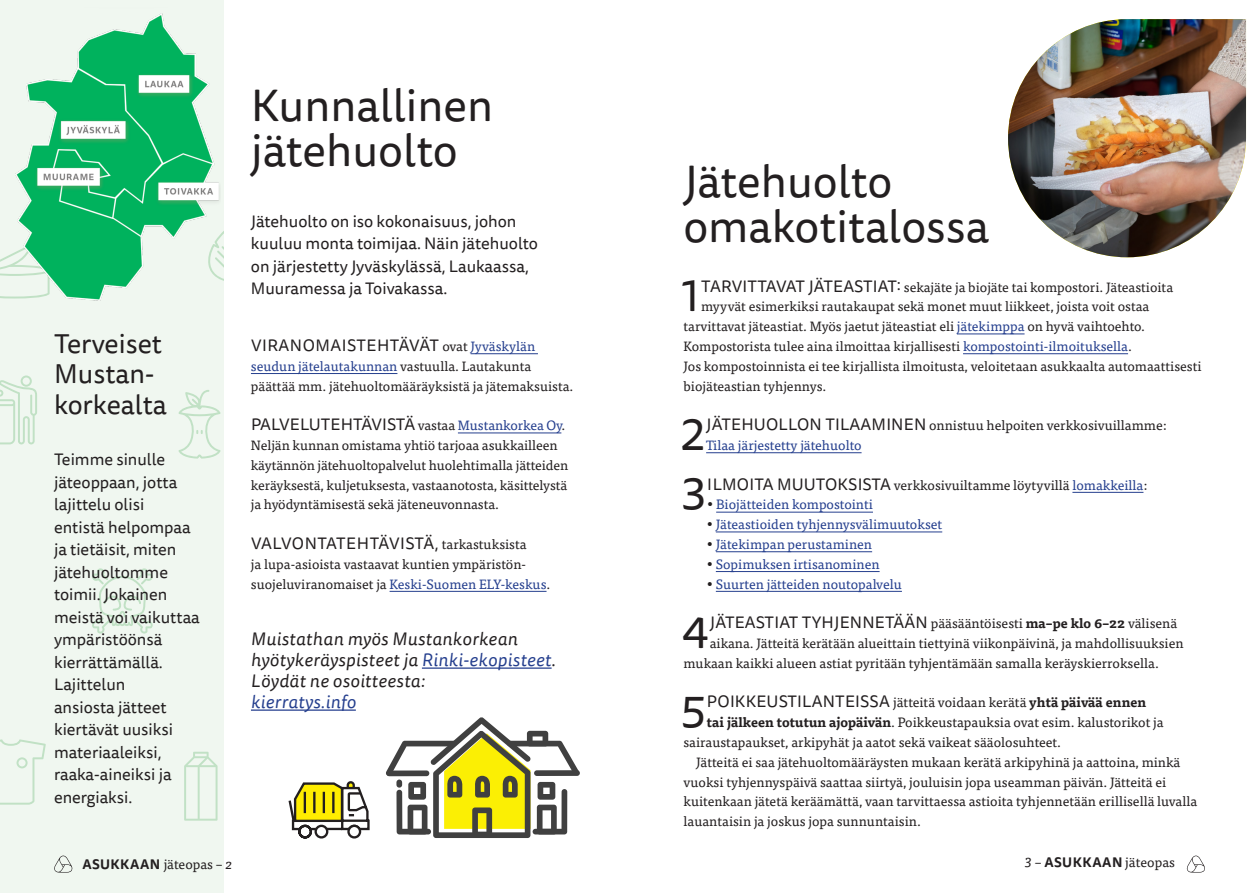
<style>
.page{position:relative;width:1259px;height:893px;background:#fff}
.page>*{position:absolute;margin:0;border:0;box-sizing:border-box;transform-origin:0 0}
.Otsikko{font:45px/45px "Tisa Sans Pro";color:#231f20}
.Leipäteksti{font:44.85px "Tisa Sans Pro";color:#231f20}
.Otsikko_2__taso{font:27px/30px "Tisa Sans Pro";color:#231f20}
.Sitaatti{font:italic 18px/21px "Tisa Sans Pro";letter-spacing:.025em;color:#231f20}
.Ingressi{font:16.5px/22.5px "Tisa Sans Pro";color:#231f20}
.Leipäteksti_uusi_kpl{font:16.5px "Tisa Sans Pro";letter-spacing:.005em;color:#231f20}
.Leipäteksti_uusi_kpl-2{font:16.5px "Tisa Sans Pro";letter-spacing:.03em;color:#231f20}
.Leipäteksti-2{font:13.5px/19.8px "Tisa Pro";color:#231f20}
.Leipäteksti_uusi_kpl-3{font:13.5px/19.8px "Tisa Pro";letter-spacing:-.005em;color:#231f20}
.Leipäteksti_sis{font:13.5px/19.8px "Tisa Pro";color:#231f20}
.Leipäteksti_sis-2{font:13.5px "Tisa Pro";color:#253f8e}
.s1{font-family:"Tisa Pro";font-size:13.5px}
.s2{font-family:"Tisa Pro";font-size:13.5px;color:#253f8e}
.s3{color:#253f8e}
.s4{font-family:"Tisa Sans Pro";font-weight:700}
.s5{font-style:italic}
.s6{font-family:"Tisa Sans Pro";font-size:16.5px}
.s7{color:#231f20}
.s8{font-weight:700}
</style>
<div class="page">
<div style="left:0;top:0;width:266px;height:893px;background:#f0f7f0"></div>
<svg style="left:184px;top:752px;width:33px;height:69px"></svg>
<svg style="left:178px;top:390px;width:42px;height:69px"></svg>
<svg style="left:0;top:375px;width:37px;height:69px"></svg>
<svg style="left:92px;top:568px;width:61px;height:66px"></svg>
<svg style="left:0;top:739px;width:46px;height:66px"></svg>
<div style="left:224px;top:0;width:1035px;height:893px;background:#fff"></div>
<svg style="left:54px;top:856px;width:18px;height:16px"></svg>
<img style="left:1008px;top:19px;width:238px;height:238px">
<hr style="left:957px;top:333px;width:67px;height:1px;background:#253f8e">
<hr style="left:963px;top:353px;width:165px;height:1px;background:#253f8e">
<hr style="left:706px;top:452px;width:155px;height:1px;background:#253f8e">
<hr style="left:1072px;top:492px;width:71px;height:1px;background:#253f8e">
<hr style="left:716px;top:512px;width:157px;height:1px;background:#253f8e">
<hr style="left:716px;top:531px;width:226px;height:1px;background:#253f8e">
<hr style="left:716px;top:551px;width:156px;height:1px;background:#253f8e">
<hr style="left:716px;top:571px;width:163px;height:1px;background:#253f8e">
<hr style="left:716px;top:591px;width:186px;height:1px;background:#253f8e">
<hr style="left:422px;top:667px;width:129px;height:2px;background:#253f8e">
<hr style="left:251px;top:709px;width:105px;height:2px;background:#253f8e">
<img style="left:0;top:13px;width:224px;height:288px">
<hr style="left:470px;top:353px;width:68px;height:1px;background:#253f8e">
<hr style="left:251px;top:373px;width:146px;height:1px;background:#253f8e">
<hr style="left:458px;top:432px;width:103px;height:1px;background:#253f8e">
<hr style="left:389px;top:591px;width:157px;height:1px;background:#253f8e">
<svg style="left:288px;top:717px;width:292px;height:122px"></svg>
<svg style="left:1186px;top:856px;width:19px;height:16px"></svg>
<p class="Otsikko_2__taso" style="left:54px;top:330px;width:114px">Terveiset<br>Mustan&shy;korkealta</p>
<p class="Ingressi" style="left:54px;top:449px;width:147px">Teimme sinulle jäteoppaan, jotta lajittelu olisi<br>entistä helpompaa ja tietäisit, miten jätehuoltomme toimii. Jokainen meistä voi vaikuttaa ympäristöönsä kierrättämällä.<br>Lajittelun<br>ansiosta jätteet kiertävät uusiksi materiaaleiksi, raaka-aineiksi ja energiaksi.</p>
<p class="Otsikko" style="left:251px;top:84px;width:244px">Kunnallinen jätehuolto</p>
<p class="Ingressi" style="left:251px;top:210px;width:289px">Jätehuolto on iso kokonaisuus, johon kuuluu monta toimijaa. Näin jätehuolto on järjestetty Jyväskylässä, Laukaassa, Muuramessa ja Toivakassa.</p>
<p class="Leipäteksti_uusi_kpl-2" style="left:251px;top:334px;width:286px">VIRANOMAISTEHTÄVÄT <span class="s1">ovat</span> <span class="s2">Jyväskylän</span></p>
<p class="Leipäteksti_uusi_kpl-3" style="left:251px;top:355px;width:324px"><span class="s3">seudun jätelautakunnan</span> vastuulla. Lautakunta päättää mm. jätehuoltomääräyksistä ja jätemaksuista.</p>
<p class="Leipäteksti_uusi_kpl" style="left:251px;top:413px;width:316px">PALVELUTEHTÄVISTÄ <span class="s1">vastaa</span> <span class="s2">Mustankorkea Oy</span><span class="s1">.</span></p>
<p class="Leipäteksti_uusi_kpl-3" style="left:251px;top:435px;width:319px">Neljän kunnan omistama yhtiö tarjoaa asukkailleen käytännön jätehuoltopalvelut huolehtimalla jätteiden keräyksestä, kuljetuksesta, vastaanotosta, käsittelystä ja hyödyntämisestä sekä jäteneuvonnasta.</p>
<p class="Leipäteksti_uusi_kpl" style="left:251px;top:532px;width:277px">VALVONTATEHTÄVISTÄ, <span class="s1">tarkastuksista</span></p>
<p class="Leipäteksti_uusi_kpl-3" style="left:251px;top:553px;width:301px">ja lupa-asioista vastaavat kuntien ympäristön&shy;suojeluviranomaiset ja <span class="s3">Keski-Suomen ELY-keskus</span>.</p>
<p class="Sitaatti" style="left:251px;top:628px;width:306px">Muistathan myös Mustankorkean hyötykeräyspisteet ja <span class="s3">Rinki-ekopisteet</span>.<br>Löydät ne osoitteesta:<br><span class="s3">kierratys.info</span></p>
<p class="Leipäteksti_uusi_kpl-3" style="left:82px;top:853px;width:151px"><span class="s4">ASUKKAAN</span> jäteopas – <span class="s5">2</span></p>
<p class="Otsikko" style="left:683px;top:160px;width:210px">Jätehuolto</p>
<p class="Otsikko" style="left:683px;top:205px;width:307px">omakotitalossa</p>
<p class="Leipäteksti" style="left:682px;top:266px;width:19px">1</p>
<p class="Leipäteksti-2" style="left:701px;top:276px;width:473px"><span class="s6">TARVITTAVAT JÄTEASTIAT:</span> sekajäte ja biojäte tai kompostori. Jäteastioita</p>
<p class="Leipäteksti-2" style="left:701px;top:296px;width:450px">myyvät esimerkiksi rautakaupat sekä monet muut liikkeet, joista voit ostaa</p>
<p class="Leipäteksti-2" style="left:683px;top:316px;width:463px">tarvittavat jäteastiat. Myös jaetut jäteastiat eli <span class="s3">jätekimppa</span> on hyvä vaihtoehto.</p>
<p class="Leipäteksti-2" style="left:683px;top:336px;width:450px">Kompostorista tulee aina ilmoittaa kirjallisesti <span class="s3">kompostointi-ilmoituksella</span>.</p>
<p class="Leipäteksti-2" style="left:683px;top:355px;width:519px">Jos kompostoinnista ei tee kirjallista ilmoitusta, veloitetaan asukkaalta automaattisesti</p>
<p class="Leipäteksti-2" style="left:683px;top:375px;width:144px">biojäteastian tyhjennys.</p>
<p class="Leipäteksti" style="left:681px;top:404px;width:25px">2</p>
<p class="Leipäteksti-2" style="left:706px;top:415px;width:462px"><span class="s6">JÄTEHUOLLON TILAAMINEN</span> onnistuu helpoiten verkkosivuillamme:<br><span class="s3">Tilaa järjestetty jätehuolto</span></p>
<p class="Leipäteksti" style="left:682px;top:464px;width:26px">3</p>
<p class="Leipäteksti-2" style="left:707px;top:474px;width:442px"><span class="s6">ILMOITA MUUTOKSISTA</span> verkkosivuiltamme löytyvillä <span class="s3">lomakkeilla</span>:</p>
<p class="Leipäteksti_sis-2" style="left:707px;top:495px;width:167px"><span class="s7">•</span> Biojätteiden kompostointi</p>
<p class="Leipäteksti_sis-2" style="left:707px;top:515px;width:237px"><span class="s7">•</span> Jäteastioiden tyhjennysvälimuutokset</p>
<p class="Leipäteksti_sis-2" style="left:707px;top:534px;width:167px"><span class="s7">•</span> Jätekimpan perustaminen</p>
<p class="Leipäteksti_sis-2" style="left:707px;top:554px;width:174px"><span class="s7">•</span> Sopimuksen irtisanominen</p>
<p class="Leipäteksti_sis-2" style="left:707px;top:574px;width:196px"><span class="s7">•</span> Suurten jätteiden noutopalvelu</p>
<p class="Leipäteksti" style="left:682px;top:602px;width:28px">4</p>
<p class="Leipäteksti-2" style="left:710px;top:613px;width:469px"><span class="s6">JÄTEASTIAT TYHJENNETÄÄN</span> pääsääntöisesti <span class="s8">ma–pe klo 6–22</span> välisenä</p>
<p class="Leipäteksti-2" style="left:709px;top:633px;width:475px">aikana. Jätteitä kerätään alueittain tiettyinä viikonpäivinä, ja mahdollisuuksien</p>
<p class="Leipäteksti-2" style="left:683px;top:652px;width:477px">mukaan kaikki alueen astiat pyritään tyhjentämään samalla keräyskierroksella.</p>
<p class="Leipäteksti" style="left:681px;top:682px;width:26px">5</p>
<p class="Leipäteksti-2" style="left:707px;top:692px;width:441px"><span class="s6">POIKKEUSTILANTEISSA</span> jätteitä voidaan kerätä <span class="s8">yhtä päivää ennen</span></p>
<p class="Leipäteksti-2" style="left:707px;top:712px;width:458px"><span class="s8">tai jälkeen totutun ajopäivän</span>. Poikkeustapauksia ovat esim. kalustorikot ja</p>
<p class="Leipäteksti-2" style="left:683px;top:732px;width:379px">sairaustapaukset, arkipyhät ja aatot sekä vaikeat sääolosuhteet.</p>
<p class="Leipäteksti_sis" style="left:683px;top:751px;width:515px;text-indent:13px">Jätteitä ei saa jätehuoltomääräysten mukaan kerätä arkipyhinä ja aattoina, minkä vuoksi tyhjennyspäivä saattaa siirtyä, jouluisin jopa useamman päivän. Jätteitä ei kuitenkaan jätetä keräämättä, vaan tarvittaessa astioita tyhjennetään erillisellä luvalla lauantaisin ja joskus jopa sunnuntaisin.</p>
<p class="Leipäteksti_uusi_kpl-3" style="left:1025px;top:851px;width:151px"><span class="s5">3</span> – <span class="s4">ASUKKAAN</span> jäteopas</p>
</div>
